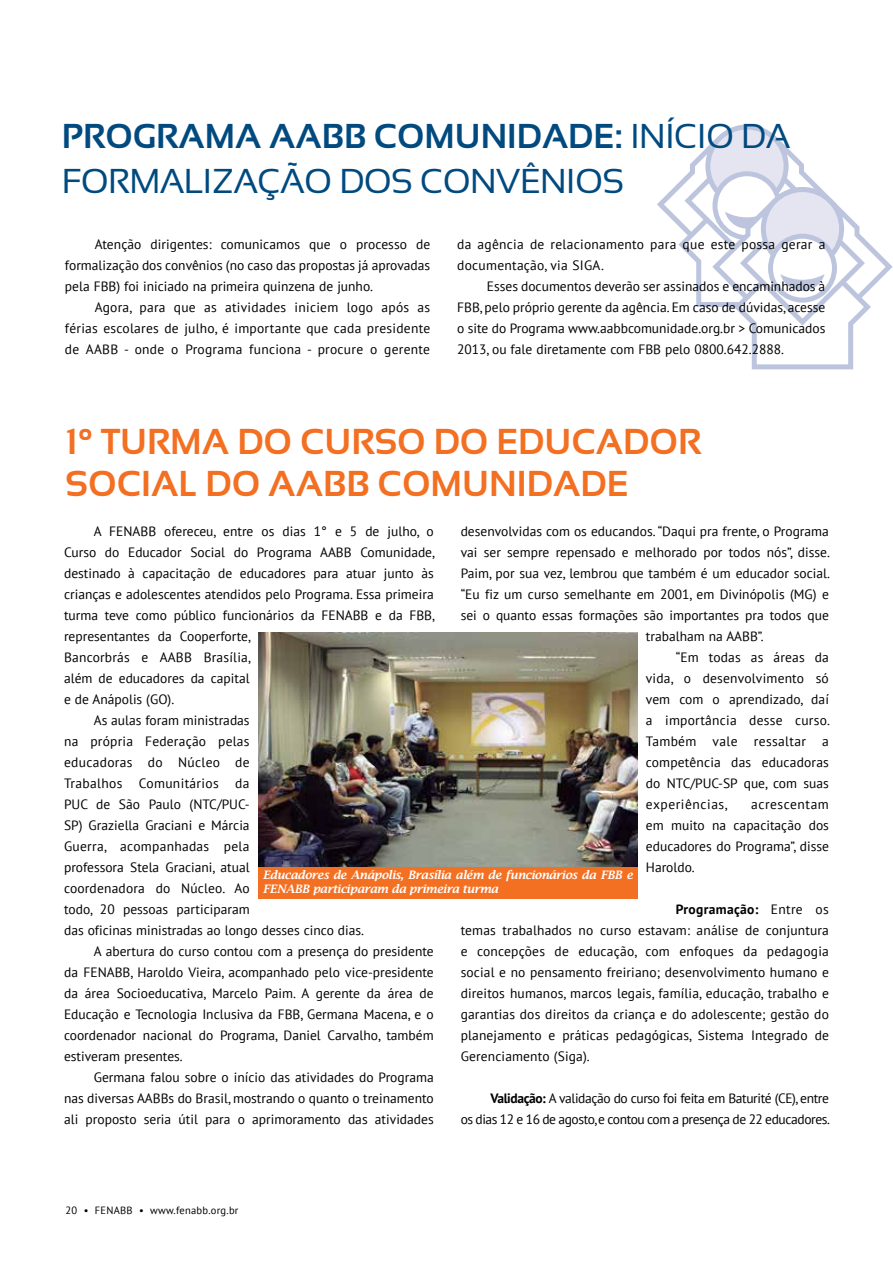
<style>
.page{position:relative;width:893px;height:1263px;background:#fff}
.page>*{position:absolute;margin:0;border:0;box-sizing:border-box;transform-origin:0 0}
.t1{font:700 36px "Sansation";color:#f36f21}
.t2{font:34.5px "Sansation";letter-spacing:-.02em;color:#004a80}
.t3{font:700 34.5px "Sansation";color:#004a80}
.t4{font:13.5px/21px "PT Sans";color:#000;text-align:justify}
.t5{font:13.5px/21px "PT Sans";letter-spacing:-.03em;color:#000;text-align:right}
.t6{font:13.5px/21px "PT Sans";letter-spacing:.02em;color:#000}
.t7{font:13.5px "PT Sans";letter-spacing:.025em;color:#000}
.t8{font:13.5px "PT Sans";letter-spacing:.04em;color:#000}
.t9{font:italic 600 11.7px/14.1px "Lucida Bright";letter-spacing:-.02em;color:#fff}
.t10{font:10.5px "PT Sans";letter-spacing:.025em;color:#000}
.s1{font-weight:700}
</style>
<div class="page">
<img style="left:258px;top:633px;width:379px;height:234px">
<div style="left:258px;top:867px;width:379px;height:31px;background:#f36f21"></div>
<svg style="left:657px;top:125px;width:236px;height:244px"></svg>
<h2 class="t3" style="left:62px;top:117px;width:48px">PROGRAMA</h2>
<h2 class="t3" style="left:269px;top:117px;width:132px">AABB COM</h2>
<h2 class="t3" style="left:455px;top:117px;width:88px">UNIDAD</h2>
<h2 class="t2" style="left:593px;top:117px;width:55px"><span class="s1">E:</span> INÍCIO</h2>
<h2 class="t2" style="left:741px;top:117px;width:25px">DA</h2>
<h2 class="t2" style="left:62px;top:162px;width:22px">FORMALI</h2>
<h2 class="t2" style="left:212px;top:162px;width:152px">ZAÇÃO DOS</h2>
<h2 class="t2" style="left:420px;top:162px;width:25px">CON</h2>
<h2 class="t2" style="left:496px;top:162px;width:66px">VÊNIOS</h2>
<p class="t4" style="left:65px;top:233px;width:367px;text-indent:30px">Atenção dirigentes: comunicamos que o processo de formalização dos convênios (no caso das propostas já aprovadas pela FBB) foi iniciado na primeira quinzena de junho.</p>
<p class="t4" style="left:65px;top:296px;width:367px;text-indent:30px">Agora, para que as atividades iniciem logo após as férias escolares de julho, é importante que cada presidente de AABB - onde o Programa funciona - procure o gerente</p>
<p class="t6" style="left:457px;top:233px;width:370px">da agência de relacionamento para que este possa gerar a documentação, via SIGA.</p>
<p class="t4" style="left:457px;top:275px;width:370px;text-indent:30px">Esses documentos deverão ser assinados e encaminhados à FBB, pelo próprio gerente da agência. Em caso de dúvidas, acesse o site do Programa www.aabbcomunidade.org.br &gt; Comunicados 2013, ou fale diretamente com FBB pelo 0800.642.2888.</p>
<h1 class="t1" style="left:66px;top:421px;width:109px">1° TURMA</h1>
<h1 class="t1" style="left:237px;top:421px;width:139px">DO CURSO</h1>
<h1 class="t1" style="left:434px;top:421px;width:190px">DO EDUCADOR</h1>
<h1 class="t1" style="left:66px;top:463px;width:340px">SOCIAL DO AABB COM</h1>
<h1 class="t1" style="left:462px;top:463px;width:91px">UNIDAD</h1>
<h1 class="t1" style="left:607px;top:463px;width:23px">E</h1>
<p class="t4" style="left:94px;top:520px;width:341px">A FENABB ofereceu, entre os dias 1° e 5 de julho, o</p>
<p class="t4" style="left:64px;top:541px;width:372px">Curso do Educador Social do Programa AABB Comunidade,</p>
<p class="t4" style="left:64px;top:562px;width:371px">destinado à capacitação de educadores para atuar junto às</p>
<p class="t4" style="left:64px;top:583px;width:371px">crianças e adolescentes atendidos pelo Programa. Essa primeira</p>
<p class="t4" style="left:64px;top:604px;width:372px">turma teve como público funcionários da FENABB e da FBB,</p>
<p class="t4" style="left:64px;top:625px;width:188px">representantes da Cooperforte,</p>
<p class="t4" style="left:64px;top:646px;width:188px">Bancorbrás e AABB Brasília,</p>
<p class="t4" style="left:64px;top:667px;width:187px">além de educadores da capital</p>
<p class="t4" style="left:64px;top:688px;width:112px">e de Anápolis (GO).</p>
<p class="t4" style="left:94px;top:709px;width:157px">As aulas foram ministradas</p>
<p class="t4" style="left:64px;top:730px;width:187px">na própria Federação pelas</p>
<p class="t7" style="left:64px;top:753px;width:187px">educadoras do Núcleo de</p>
<p class="t7" style="left:64px;top:774px;width:187px">Trabalhos Comunitários da</p>
<p class="t4" style="left:64px;top:793px;width:187px">PUC de São Paulo (NTC/PUC-</p>
<p class="t4" style="left:64px;top:814px;width:187px">SP) Graziella Graciani e Márcia</p>
<p class="t6" style="left:64px;top:835px;width:187px">Guerra, acompanhadas pela</p>
<p class="t4" style="left:64px;top:856px;width:187px">professora Stela Graciani, atual</p>
<p class="t4" style="left:64px;top:877px;width:187px">coordenadora do Núcleo. Ao</p>
<p class="t4" style="left:64px;top:898px;width:187px">todo, 20 pessoas participaram</p>
<p class="t4" style="left:64px;top:919px;width:301px">das oficinas ministradas ao longo desses cinco dias.</p>
<p class="t4" style="left:94px;top:940px;width:341px">A abertura do curso contou com a presença do presidente</p>
<p class="t4" style="left:64px;top:961px;width:371px">da FENABB, Haroldo Vieira, acompanhado pelo vice-presidente</p>
<p class="t4" style="left:64px;top:982px;width:371px">da área Socioeducativa, Marcelo Paim. A gerente da área de</p>
<p class="t4" style="left:64px;top:1003px;width:371px">Educação e Tecnologia Inclusiva da FBB, Germana Macena, e o</p>
<p class="t4" style="left:64px;top:1024px;width:371px">coordenador nacional do Programa, Daniel Carvalho, também</p>
<p class="t4" style="left:64px;top:1045px;width:120px">estiveram presentes.</p>
<p class="t4" style="left:94px;top:1066px;width:341px">Germana falou sobre o início das atividades do Programa</p>
<p class="t4" style="left:64px;top:1087px;width:371px">nas diversas AABBs do Brasil, mostrando o quanto o treinamento</p>
<p class="t4" style="left:64px;top:1108px;width:371px">ali proposto seria útil para o aprimoramento das atividades</p>
<p class="t4" style="left:461px;top:520px;width:370px">desenvolvidas com os educandos. “Daqui pra frente, o Programa</p>
<p class="t4" style="left:461px;top:541px;width:371px">vai ser sempre repensado e melhorado por todos nós”, disse.</p>
<p class="t4" style="left:461px;top:562px;width:371px">Paim, por sua vez, lembrou que também é um educador social.</p>
<p class="t4" style="left:461px;top:583px;width:370px">“Eu fiz um curso semelhante em 2001, em Divinópolis (MG) e</p>
<p class="t4" style="left:461px;top:604px;width:370px">sei o quanto essas formações são importantes pra todos que</p>
<p class="t4" style="left:646px;top:625px;width:119px">trabalham na AABB”.</p>
<p class="t4" style="left:676px;top:646px;width:155px">“Em todas as áreas da</p>
<p class="t4" style="left:646px;top:667px;width:184px">vida, o desenvolvimento só</p>
<p class="t4" style="left:646px;top:688px;width:185px">vem com o aprendizado, daí</p>
<p class="t4" style="left:646px;top:709px;width:185px">a importância desse curso.</p>
<p class="t7" style="left:646px;top:732px;width:185px">Também vale ressaltar a</p>
<p class="t4" style="left:646px;top:751px;width:185px">competência das educadoras</p>
<p class="t4" style="left:646px;top:772px;width:184px">do NTC/PUC-SP que, com suas</p>
<p class="t8" style="left:646px;top:795px;width:83px">experiências,</p>
<p class="t4" style="left:646px;top:793px;width:184px;text-indent:105px">acrescentam em muito na capacitação dos educadores do Programa”, disse Haroldo.</p>
<p class="t4" style="left:461px;top:898px;width:370px;text-indent:215px"><span class="s1">Programação:</span> Entre os temas trabalhados no curso estavam: análise de conjuntura e concepções de educação, com enfoques da pedagogia social e no pensamento freiriano; desenvolvimento humano e direitos humanos, marcos legais, família, educação, trabalho e garantias dos direitos da criança e do adolescente; gestão do planejamento e práticas pedagógicas, Sistema Integrado de Gerenciamento (Siga).</p>
<p class="t5" style="left:461px;top:1087px;width:371px"><span class="s1">Validação:</span> A validação do curso foi feita em Baturité (CE), entre<br>os dias 12 e 16 de agosto, e contou com a presença de 22 educadores.</p>
<p class="t9" style="left:263px;top:867px;width:371px">Educadores de Anápolis, Brasília além de funcionários da FBB e<br>FENABB participaram da primeira turma</p>
<p class="t10" style="left:66px;top:1203px;width:174px">20 • FENABB • www.fenabb.org.br</p>
</div>
